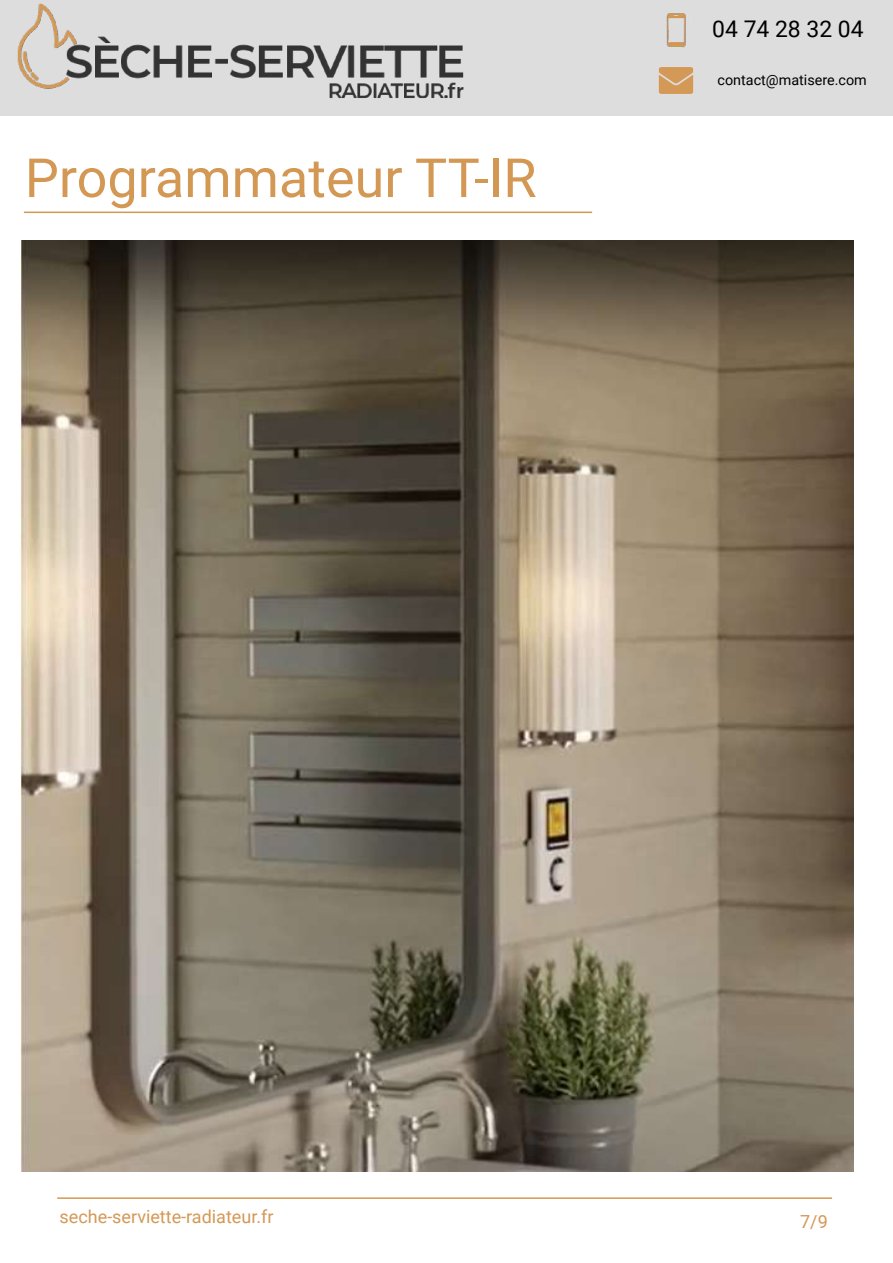
<style>
.page{position:relative;width:893px;height:1263px;background:#fff}
.page>*{position:absolute;margin:0;border:0;box-sizing:border-box;transform-origin:0 0}
.t1{font:54px "Roboto";color:#d49855}
.t2{font:22.95px "Roboto";color:#000}
.t3{font:18px "Roboto";color:#d49855}
.t4{font:14.4px "Roboto";color:#000}
</style>
<div class="page">
<div style="left:0;top:0;width:893px;height:116px;background:#ddd"></div>
<img style="left:17px;top:3px;width:465px;height:211px">
<img style="left:666px;top:13px;width:20px;height:35px">
<img style="left:658px;top:67px;width:36px;height:27px">
<hr style="left:57px;top:1197px;width:775px;height:2px;background:#d49855">
<img style="left:57px;top:1197px;width:424px;height:2px">
<img style="left:20px;top:240px;width:834px;height:932px">
<hr style="left:24px;top:212px;width:568px;height:1px;background:#d49855">
<h1 class="t1" style="left:25px;top:140px;width:513px">Programmateur TT-IR</h1>
<p class="t2" style="left:712px;top:13px;width:153px">04 74 28 32 04</p>
<p class="t4" style="left:717px;top:69px;width:151px">contact@matisere.com</p>
<p class="t3" style="left:60px;top:1204px;width:215px">seche-serviette-radiateur.fr</p>
<p class="t3" style="left:800px;top:1209px;width:29px">7/9</p>
</div>
